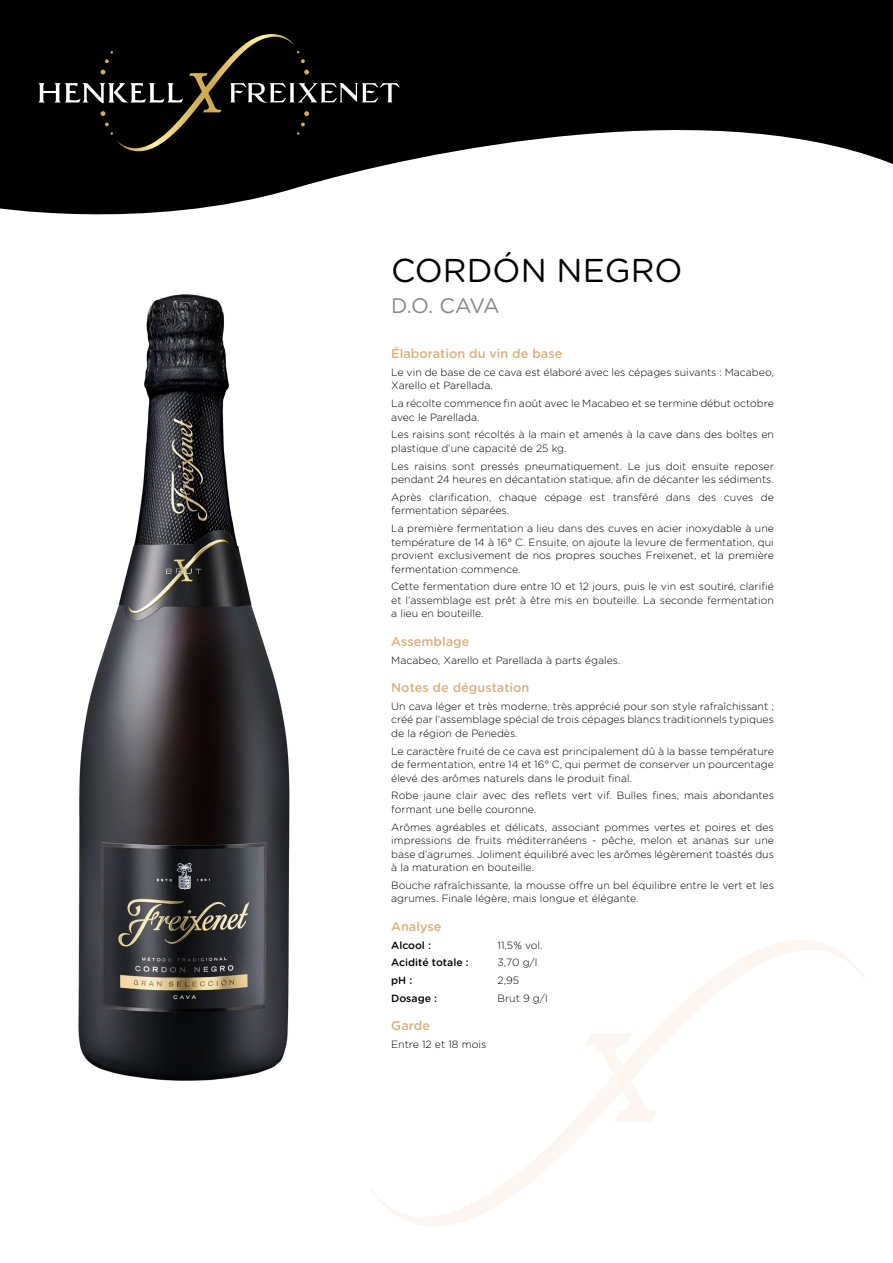
<style>
.page{position:relative;width:893px;height:1263px;background:#fff}
.page>*{position:absolute;margin:0;border:0;box-sizing:border-box;transform-origin:0 0}
.t1{font:33px "Gotham Rounded";color:#000}
.t2{font:21px "Gotham Rounded";color:#878787}
.t3{font:500 12.75px "Gotham Rounded";color:#d6b27e}
.t4{font:300 10.5px/13.5px "Gotham Rounded";color:#000}
.t5{font:500 10.5px "Gotham Rounded";color:#000}
</style>
<div class="page">
<svg style="left:0;top:0;width:893px;height:215px;fill:#000"></svg>
<svg style="left:38px;top:34px;width:362px;height:117px;background:#12110e"></svg>
<svg style="left:371px;top:940px;width:494px;height:286px"></svg>
<img style="left:78px;top:294px;width:212px;height:786px">
<h1 class="t1" style="left:391px;top:247px;width:293px">CORDÓN NEGRO</h1>
<h2 class="t2" style="left:391px;top:291px;width:110px">D.O. CAVA</h2>
<p class="t3" style="left:391px;top:344px;width:173px">Élaboration du vin de base</p>
<p class="t4" style="left:391px;top:365px;width:384px">Le vin de base de ce cava est élaboré avec les cépages suivants : Macabeo,<br>Xarello et Parellada.</p>
<p class="t4" style="left:391px;top:396px;width:384px">La récolte commence fin août avec le Macabeo et se termine début octobre avec le Parellada.</p>
<p class="t4" style="left:391px;top:427px;width:384px">Les raisins sont récoltés à la main et amenés à la cave dans des boîtes en plastique d’une capacité de 25 kg.</p>
<p class="t4" style="left:391px;top:459px;width:384px">Les raisins sont pressés pneumatiquement. Le jus doit ensuite reposer pendant 24 heures en décantation statique, afin de décanter les sédiments.</p>
<p class="t4" style="left:391px;top:490px;width:384px">Après clarification, chaque cépage est transféré dans des cuves de fermentation séparées.</p>
<p class="t4" style="left:391px;top:521px;width:384px;text-align:justify">La première fermentation a lieu dans des cuves en acier inoxydable à une température de 14 à 16° C. Ensuite, on ajoute la levure de fermentation, qui provient exclusivement de nos propres souches Freixenet, et la première fermentation commence.</p>
<p class="t4" style="left:391px;top:579px;width:384px;text-align:justify">Cette fermentation dure entre 10 et 12 jours, puis le vin est soutiré, clarifié et l’assemblage est prêt à être mis en bouteille. La seconde fermentation a lieu en bouteille.</p>
<p class="t3" style="left:391px;top:632px;width:80px">Assemblage</p>
<p class="t4" style="left:391px;top:653px;width:231px">Macabeo, Xarello et Parellada à parts égales.</p>
<p class="t3" style="left:391px;top:678px;width:140px">Notes de dégustation</p>
<p class="t4" style="left:391px;top:699px;width:384px;text-align:justify">Un cava léger et très moderne, très apprécié pour son style rafraîchissant ; créé par l’assemblage spécial de trois cépages blancs traditionnels typiques de la région de Penedès.</p>
<p class="t4" style="left:391px;top:744px;width:384px;text-align:justify">Le caractère fruité de ce cava est principalement dû à la basse température de fermentation, entre 14 et 16° C, qui permet de conserver un pourcentage élevé des arômes naturels dans le produit final.</p>
<p class="t4" style="left:391px;top:788px;width:384px">Robe jaune clair avec des reflets vert vif. Bulles fines, mais abondantes formant une belle couronne.</p>
<p class="t4" style="left:391px;top:820px;width:384px;text-align:justify">Arômes agréables et délicats, associant pommes vertes et poires et des impressions de fruits méditerranéens - pêche, melon et ananas sur une base d’agrumes. Joliment équilibré avec les arômes légèrement toastés dus à la maturation en bouteille.</p>
<p class="t4" style="left:391px;top:878px;width:384px">Bouche rafraîchissante, la mousse offre un bel équilibre entre le vert et les agrumes. Finale légère, mais longue et élégante.</p>
<p class="t3" style="left:391px;top:917px;width:52px">Analyse</p>
<p class="t5" style="left:391px;top:937px;width:41px">Alcool :</p>
<p class="t4" style="left:497px;top:938px;width:47px">11,5% vol.</p>
<p class="t5" style="left:391px;top:955px;width:79px">Acidité totale :</p>
<p class="t4" style="left:497px;top:955px;width:41px">3,70 g/l</p>
<p class="t5" style="left:391px;top:973px;width:23px">pH :</p>
<p class="t4" style="left:497px;top:973px;width:23px">2,95</p>
<p class="t5" style="left:391px;top:991px;width:48px">Dosage :</p>
<p class="t4" style="left:497px;top:991px;width:52px">Brut 9 g/l</p>
<p class="t3" style="left:391px;top:1017px;width:40px">Garde</p>
<p class="t4" style="left:391px;top:1037px;width:97px">Entre 12 et 18 mois</p>
</div>
